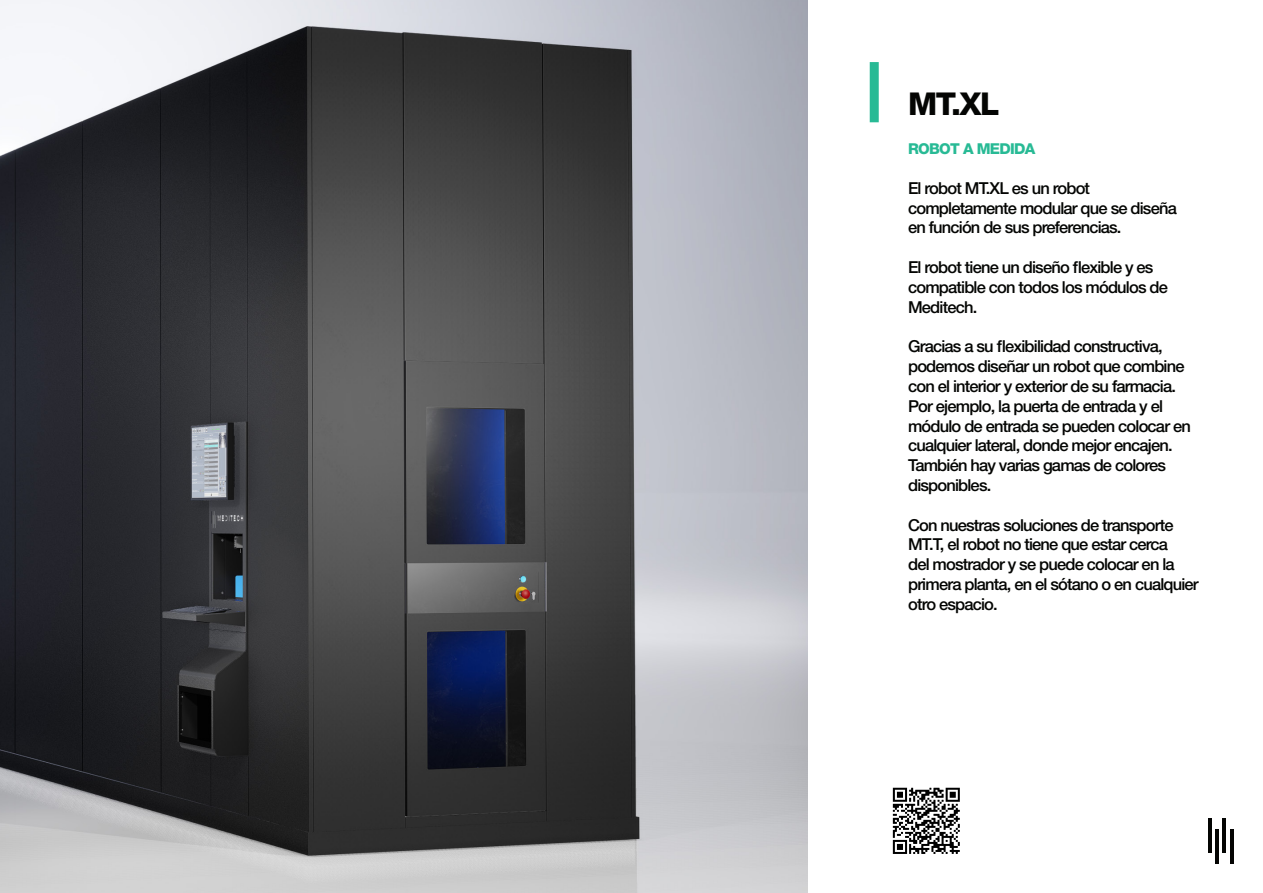
<style>
.page{position:relative;width:1263px;height:893px;background:#fff}
.page>*{position:absolute;margin:0;border:0;box-sizing:border-box;transform-origin:0 0}
.t1{font:800 31.5px "Helvetica Neue LT Std";color:#040503}
.t2{font:500 16.5px/19.8px "Helvetica Neue LT Std";letter-spacing:-.05em;color:#040503}
.t3{font:800 15px "Helvetica Neue LT Std";letter-spacing:-.05em;color:#28ba95}
</style>
<div class="page">
<img style="left:0;top:0;width:808px;height:893px">
<img style="left:892px;top:787px;width:68px;height:67px">
<hr style="left:1230px;top:829px;width:3px;height:35px;background:#040503">
<hr style="left:1215px;top:829px;width:4px;height:35px;background:#040503">
<hr style="left:1223px;top:819px;width:3px;height:34px;background:#040503">
<hr style="left:1208px;top:819px;width:3px;height:34px;background:#040503">
<div style="left:870px;top:62px;width:9px;height:60px;background:#28ba95"></div>
<p class="t1" style="left:908px;top:85px;width:93px">MT.XL</p>
<p class="t3" style="left:908px;top:140px;width:129px">ROBOT A MEDIDA</p>
<p class="t2" style="left:908px;top:178px;width:184px">El robot MT.XL es un robot</p>
<p class="t2" style="left:908px;top:198px;width:270px">completamente modular que se diseña</p>
<p class="t2" style="left:908px;top:218px;width:215px">en función de sus preferencias.</p>
<p class="t2" style="left:908px;top:257px;width:261px">El robot tiene un diseño flexible y es compatible con todos los módulos de<br>Meditech.</p>
<p class="t2" style="left:908px;top:336px;width:256px">Gracias a su flexibilidad constructiva,</p>
<p class="t2" style="left:908px;top:356px;width:284px">podemos diseñar un robot que combine con el interior y exterior de su farmacia.<br>Por ejemplo, la puerta de entrada y el módulo de entrada se pueden colocar en cualquier lateral, donde mejor encajen.<br>También hay varias gamas de colores disponibles.</p>
<p class="t2" style="left:908px;top:515px;width:292px">Con nuestras soluciones de transporte MT.T, el robot no tiene que estar cerca<br>del mostrador y se puede colocar en la primera planta, en el sótano o en cualquier otro espacio.</p>
</div>
